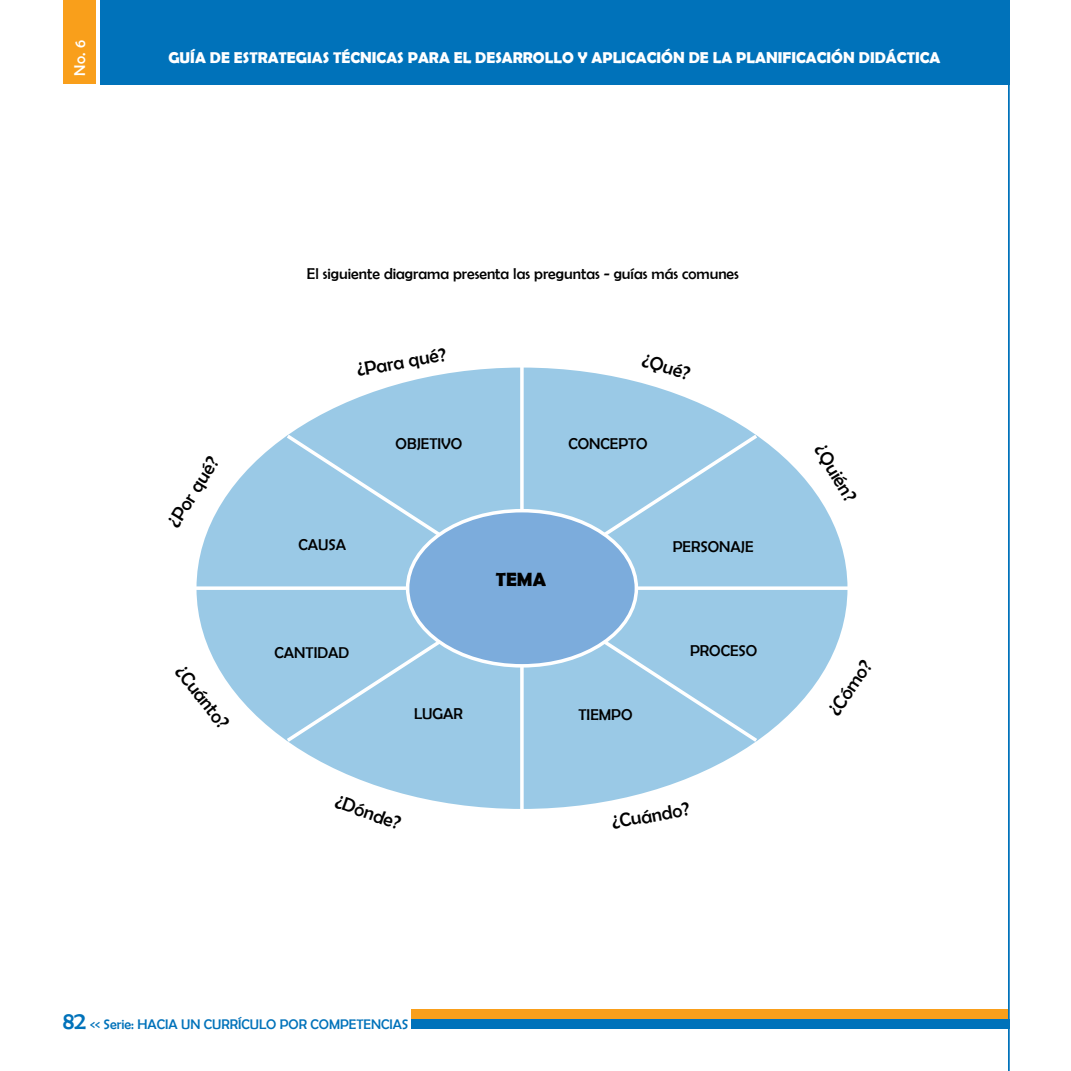
<style>
.page{position:relative;width:1071px;height:1071px;background:#fff}
.page>*{position:absolute;margin:0;border:0;box-sizing:border-box;transform-origin:0 0}
.t1{font:19.25px "Berlin Sans FB";color:#000}
.t2{font:700 19.25px "Berlin Sans FB Demi";color:#000}
.t3{font:15.75px "Berlin Sans FB";color:#000}
.t4{font:700 15.75px "Berlin Sans FB Demi";color:#fff}
.t5{font:15.75px "Berlin Sans FB";color:#fff}
.t6{font:14px "Berlin Sans FB";color:#0072ba}
.s1{font-size:24.5px}
</style>
<div class="page">
<div style="left:412px;top:1009px;width:597px;height:10px;background:#f99f1b"></div>
<div style="left:100px;top:0;width:910px;height:84px;background:#0072ba"></div>
<hr style="left:1008px;top:0;width:2px;height:1071px;background:#0072ba">
<div style="left:63px;top:0;width:33px;height:84px;background:#f99f1b"></div>
<div style="left:412px;top:1019px;width:598px;height:10px;background:#0072ba"></div>
<div style="left:195px;top:366px;width:654px;height:445px;background:#9ac9e6;border-radius:50%"></div>
<svg style="left:520px;top:366px;width:4px;height:445px"></svg>
<svg style="left:283px;top:431px;width:478px;height:314px"></svg>
<svg style="left:195px;top:586px;width:654px;height:4px;background:#f2f8fb"></svg>
<div style="left:408px;top:511px;width:228px;height:155px;background:#7cacdc;border-radius:50%"></div>
<div style="left:406px;top:509px;width:232px;height:159px;border:4px solid #fff;border-radius:50%"></div>
<p class="t5" style="left:71px;top:76px;width:38px;rotate:-90deg">No. 6</p>
<p class="t4" style="left:168px;top:48px;width:774px">GUÍA DE ESTRATEGIAS TÉCNICAS PARA EL DESARROLLO Y APLICACIÓN DE LA PLANIFICACIÓN DIDÁCTICA</p>
<p class="t3" style="left:307px;top:265px;width:434px">El siguiente diagrama presenta las preguntas - guías más comunes</p>
<p class="t1" style="left:163px;top:520px;width:81px;rotate:-58deg">¿Por qué?</p>
<p class="t1" style="left:188px;top:661px;width:76px;rotate:52deg">¿Cuánto?</p>
<p class="t1" style="left:355px;top:359px;width:92px;rotate:-10deg">¿Para qué?</p>
<p class="t1" style="left:646px;top:349px;width:51px;rotate:17deg">¿Qué?</p>
<p class="t3" style="left:396px;top:435px;width:68px">OBJETIVO</p>
<p class="t3" style="left:569px;top:435px;width:81px">CONCEPTO</p>
<p class="t3" style="left:298px;top:536px;width:49px">CAUSA</p>
<p class="t3" style="left:673px;top:538px;width:82px">PERSONAJE</p>
<p class="t3" style="left:275px;top:643px;width:76px">CANTIDAD</p>
<p class="t3" style="left:414px;top:705px;width:50px">LUGAR</p>
<p class="t1" style="left:340px;top:790px;width:70px;rotate:20deg">¿Dónde?</p>
<p class="t2" style="left:496px;top:568px;width:52px">TEMA</p>
<p class="t3" style="left:579px;top:705px;width:55px">TIEMPO</p>
<p class="t3" style="left:690px;top:642px;width:69px">PROCESO</p>
<p class="t1" style="left:610px;top:812px;width:80px;rotate:-10deg">¿Cuándo?</p>
<p class="t1" style="left:829px;top:440px;width:65px;rotate:59deg">¿Quién?</p>
<p class="t1" style="left:824px;top:708px;width:64px;rotate:-56deg">¿Cómo?</p>
<p class="t6" style="left:63px;top:1016px;width:347px"><span class="s1">82</span> &lt;&lt; Serie: HACIA UN CURRÍCULO POR COMPETENCIAS</p>
</div>
